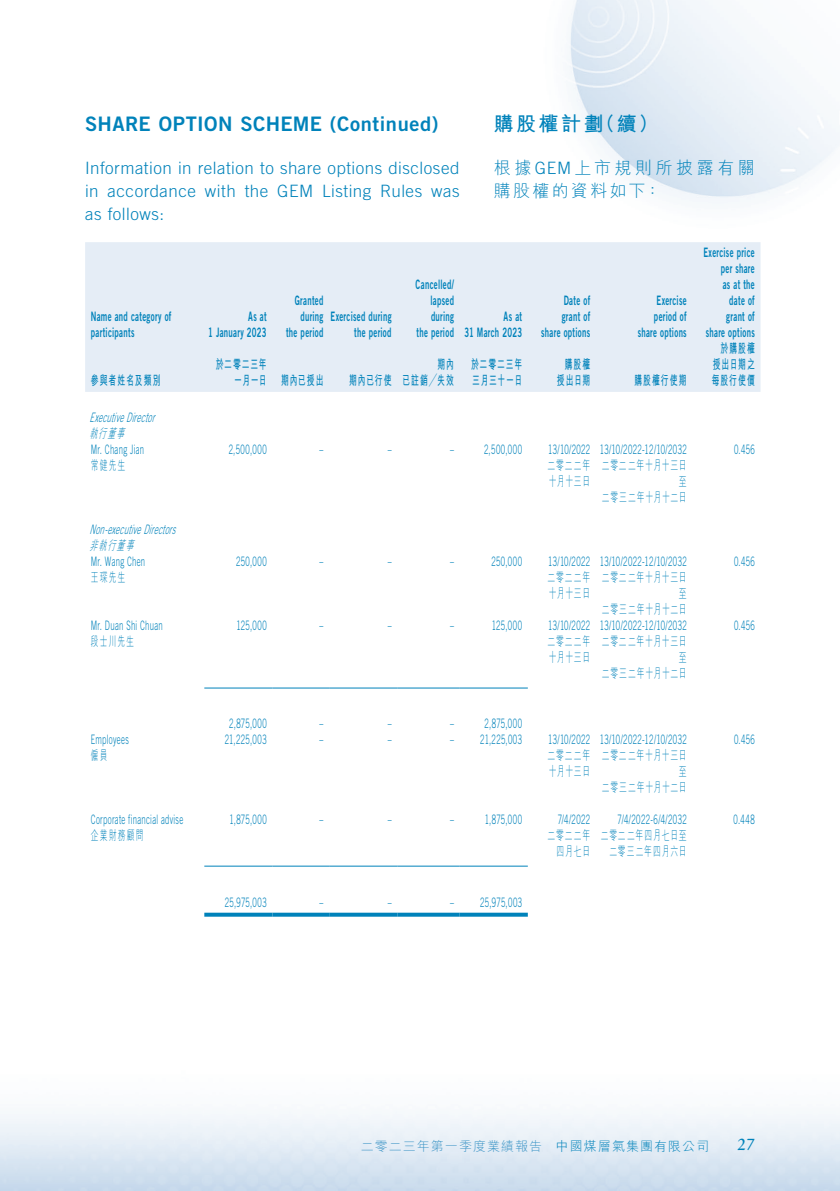
<style>
.page{position:relative;width:840px;height:1191px;background:#fff}
.page>*{position:absolute;margin:0;border:0;box-sizing:border-box;transform-origin:0 0}
.t1{font:20px "Trade Gothic LT Std Bd 2";letter-spacing:.025em;color:#0082ba}
.t2{font:700 20px "M Hei HK";letter-spacing:.115em;color:#0082ba}
.t3{font:300 17px/23px "Trade Gothic LT Std";letter-spacing:.03em;color:#0082ba;text-align:justify}
.t4{font:300 17px/23px "M Hei HK";letter-spacing:.175em;color:#0082ba}
.t5{font:17px "Stempel Garamond LT Std";color:#0082ba}
.t6{font:300 13px "Trade Gothic LT Std";letter-spacing:.04em;color:#0082ba;scale:.6 1}
.t7{font:13px/16px "Trade Gothic LT Std Bd 2";letter-spacing:.04em;color:#0082ba;text-align:right;scale:.6 1}
.t8{font:300 13px/16px "M Hei HK";letter-spacing:.1em;color:#0082ba;text-align:right;scale:.6 1}
.t9{font:700 13px/16px "M Hei HK";letter-spacing:.12em;color:#0082ba;text-align:right;scale:.6 1}
.t10{font:italic 300 13px "Trade Gothic LT Std";color:#0082ba;scale:.6 1}
.t11{font:300 13px "M Hei HK";letter-spacing:.08em;color:#3993c5}
.t12{font:700 13px/16px "M Hei HK";letter-spacing:.1em;color:#0082ba;scale:.6 1}
.t13{font:700 13px/16px "M Hei HK";letter-spacing:.09em;color:#0082ba;scale:.6 1}
.t14{font:italic 300 13px "M Hei HK";color:#0082ba;scale:.6 1}
.s1{font-family:"Trade Gothic LT Std"}
.s2{color:#0082ba}
</style>
<div class="page">
<img style="left:0;top:0;width:839px;height:1191px">
<div style="left:85px;top:242px;width:675px;height:150px;background:#e5edf6"></div>
<hr style="left:204px;top:687px;width:68px;height:1px;background:#0082ba">
<hr style="left:272px;top:687px;width:57px;height:1px;background:#0082ba">
<hr style="left:329px;top:687px;width:68px;height:1px;background:#0082ba">
<hr style="left:397px;top:687px;width:62px;height:1px;background:#0082ba">
<hr style="left:459px;top:687px;width:68px;height:1px;background:#0082ba">
<hr style="left:204px;top:865px;width:68px;height:1px;background:#0082ba">
<hr style="left:272px;top:865px;width:57px;height:1px;background:#0082ba">
<hr style="left:329px;top:865px;width:68px;height:1px;background:#0082ba">
<hr style="left:397px;top:865px;width:62px;height:1px;background:#0082ba">
<hr style="left:459px;top:865px;width:68px;height:1px;background:#0082ba">
<svg style="left:204px;top:912px;width:68px;height:4px"></svg>
<svg style="left:272px;top:912px;width:57px;height:4px"></svg>
<svg style="left:329px;top:912px;width:68px;height:4px"></svg>
<svg style="left:397px;top:912px;width:62px;height:4px"></svg>
<svg style="left:459px;top:912px;width:68px;height:4px"></svg>
<h1 class="t1" style="left:85px;top:112px;width:354px">SHARE OPTION SCHEME (Continued)</h1>
<h2 class="t3" style="left:85px;top:156px;width:376px">Information in relation to share options disclosed in accordance with the GEM Listing Rules was as follows:</h2>
<h1 class="t2" style="left:493px;top:109px;width:166px">購股權計劃（續）</h1>
<h2 class="t4" style="left:493px;top:156px;width:262px">根據<span class="s1">GEM</span>上市規則所披露有關購股權的資料如下：</h2>
<p class="t7" style="left:91px;top:308px;width:136px;text-align:left">Name and category of participants</p>
<p class="t7" style="left:208px;top:308px;width:99px">As at<br>1 January 2023</p>
<p class="t7" style="left:286px;top:292px;width:64px">Granted during the period</p>
<p class="t7" style="left:330px;top:308px;width:103px">Exercised during the period</p>
<p class="t7" style="left:415px;top:276px;width:65px">Cancelled/ lapsed during<br>the period</p>
<p class="t7" style="left:464px;top:308px;width:98px">As at<br>31 March 2023</p>
<p class="t7" style="left:541px;top:292px;width:83px">Date of<br>grant of share options</p>
<p class="t7" style="left:637px;top:292px;width:83px">Exercise period of share options</p>
<p class="t9" style="left:91px;top:371px;width:118px">參與者姓名及類別</p>
<p class="t12" style="left:234px;top:355px;width:150px;text-indent:-18px">於二零二三年<br>一月一日 期內已授出</p>
<p class="t9" style="left:349px;top:371px;width:72px">期內已行使</p>
<p class="t9" style="left:402px;top:355px;width:87px">期內<br>已註銷╱失效</p>
<p class="t13" style="left:471px;top:355px;width:86px">於二零二三年三月三十一日</p>
<p class="t9" style="left:556px;top:355px;width:57px;text-align:center">購股權授出日期</p>
<p class="t9" style="left:634px;top:371px;width:89px">購股權行使期</p>
<p class="t10" style="left:89px;top:410px;width:116px">ExecutiveDirector</p>
<p class="t14" style="left:89px;top:427px;width:65px">執行董事</p>
<p class="t6" style="left:91px;top:442px;width:90px">Mr. Chang Jian</p>
<p class="t8" style="left:91px;top:457px;width:59px">常健先生</p>
<p class="t10" style="left:89px;top:522px;width:151px">Non-executiveDirectors</p>
<p class="t14" style="left:89px;top:539px;width:80px">非執行董事</p>
<p class="t6" style="left:91px;top:554px;width:92px">Mr. Wang Chen</p>
<p class="t8" style="left:91px;top:569px;width:59px">王琛先生</p>
<p class="t6" style="left:91px;top:618px;width:121px">Mr. Duan Shi Chuan</p>
<p class="t8" style="left:91px;top:633px;width:73px">段士川先生</p>
<p class="t6" style="left:91px;top:732px;width:65px">Employees</p>
<p class="t8" style="left:91px;top:747px;width:29px">僱員</p>
<p class="t6" style="left:91px;top:812px;width:156px">Corporate financial advise</p>
<p class="t8" style="left:91px;top:827px;width:89px">企業財務顧問</p>
<p class="t6" style="left:228px;top:442px;width:65px">2,500,000</p>
<p class="t6" style="left:319px;top:442px;width:8px">–</p>
<p class="t6" style="left:387px;top:442px;width:8px">–</p>
<p class="t6" style="left:450px;top:442px;width:121px">– 2,500,000</p>
<p class="t6" style="left:548px;top:442px;width:71px">13/10/2022</p>
<p class="t8" style="left:547px;top:457px;width:72px;text-align:left">二零二二年十月十三日</p>
<p class="t6" style="left:599px;top:442px;width:146px">13/10/2022-12/10/2032</p>
<p class="t8" style="left:601px;top:457px;width:143px">二零二二年十月十三日至<br>二零三二年十月十二日</p>
<p class="t6" style="left:236px;top:554px;width:53px">250,000</p>
<p class="t6" style="left:319px;top:554px;width:8px">–</p>
<p class="t6" style="left:387px;top:554px;width:8px">–</p>
<p class="t6" style="left:450px;top:554px;width:8px">–</p>
<p class="t6" style="left:491px;top:554px;width:53px">250,000</p>
<p class="t6" style="left:548px;top:554px;width:71px">13/10/2022</p>
<p class="t8" style="left:547px;top:569px;width:72px;text-align:left">二零二二年十月十三日</p>
<p class="t6" style="left:236px;top:618px;width:52px">125,000</p>
<p class="t6" style="left:319px;top:618px;width:8px">–</p>
<p class="t6" style="left:387px;top:618px;width:8px">–</p>
<p class="t6" style="left:450px;top:618px;width:8px">–</p>
<p class="t6" style="left:491px;top:618px;width:52px">125,000</p>
<p class="t6" style="left:548px;top:618px;width:71px">13/10/2022</p>
<p class="t8" style="left:547px;top:633px;width:72px;text-align:left">二零二二年十月十三日</p>
<p class="t6" style="left:599px;top:554px;width:146px">13/10/2022-12/10/2032</p>
<p class="t8" style="left:601px;top:569px;width:143px">二零二二年十月十三日至<br>二零三二年十月十二日</p>
<p class="t6" style="left:599px;top:618px;width:146px">13/10/2022-12/10/2032</p>
<p class="t8" style="left:601px;top:633px;width:143px">二零二二年十月十三日至<br>二零三二年十月十二日</p>
<p class="t6" style="left:229px;top:716px;width:64px">2,875,000</p>
<p class="t6" style="left:319px;top:716px;width:8px">–</p>
<p class="t6" style="left:387px;top:716px;width:8px">–</p>
<p class="t6" style="left:450px;top:716px;width:121px">– 2,875,000</p>
<p class="t6" style="left:225px;top:732px;width:71px">21,225,003</p>
<p class="t6" style="left:319px;top:732px;width:8px">–</p>
<p class="t6" style="left:387px;top:732px;width:8px">–</p>
<p class="t6" style="left:450px;top:732px;width:121px">– 21,225,003</p>
<p class="t6" style="left:548px;top:732px;width:71px">13/10/2022</p>
<p class="t8" style="left:547px;top:747px;width:72px;text-align:left">二零二二年十月十三日</p>
<p class="t6" style="left:229px;top:812px;width:64px">1,875,000</p>
<p class="t6" style="left:319px;top:812px;width:8px">–</p>
<p class="t6" style="left:387px;top:812px;width:8px">–</p>
<p class="t6" style="left:450px;top:812px;width:121px">– 1,875,000</p>
<p class="t6" style="left:557px;top:812px;width:56px">7/4/2022</p>
<p class="t8" style="left:547px;top:827px;width:72px">二零二二年四月七日</p>
<p class="t6" style="left:599px;top:732px;width:146px">13/10/2022-12/10/2032</p>
<p class="t8" style="left:601px;top:747px;width:143px">二零二二年十月十三日至<br>二零三二年十月十二日</p>
<p class="t6" style="left:617px;top:812px;width:117px">7/4/2022-6/4/2032</p>
<p class="t8" style="left:600px;top:827px;width:145px">二零二二年四月七日至二零三二年四月六日</p>
<p class="t6" style="left:225px;top:894px;width:71px">25,975,003</p>
<p class="t6" style="left:319px;top:894px;width:8px">–</p>
<p class="t6" style="left:387px;top:894px;width:8px">–</p>
<p class="t6" style="left:450px;top:894px;width:121px">– 25,975,003</p>
<p class="t7" style="left:703px;top:244px;width:87px">Exercise price per share<br>as at the<br>date of<br>grant of<br>share options</p>
<p class="t9" style="left:711px;top:339px;width:73px;text-align:justify;text-indent:9px">於購股權授出日期之每股行使價</p>
<p class="t6" style="left:733px;top:442px;width:36px">0.456</p>
<p class="t6" style="left:733px;top:554px;width:36px">0.456</p>
<p class="t6" style="left:733px;top:618px;width:36px">0.456</p>
<p class="t6" style="left:733px;top:732px;width:36px">0.456</p>
<p class="t6" style="left:733px;top:812px;width:37px">0.448</p>
<p class="t11" style="left:360px;top:1139px;width:349px">二零二三年第一季度業績報告 <span class="s2">中國煤層氣集團有限公司</span></p>
<h2 class="t5" style="left:737px;top:1134px;width:19px">27</h2>
</div>
